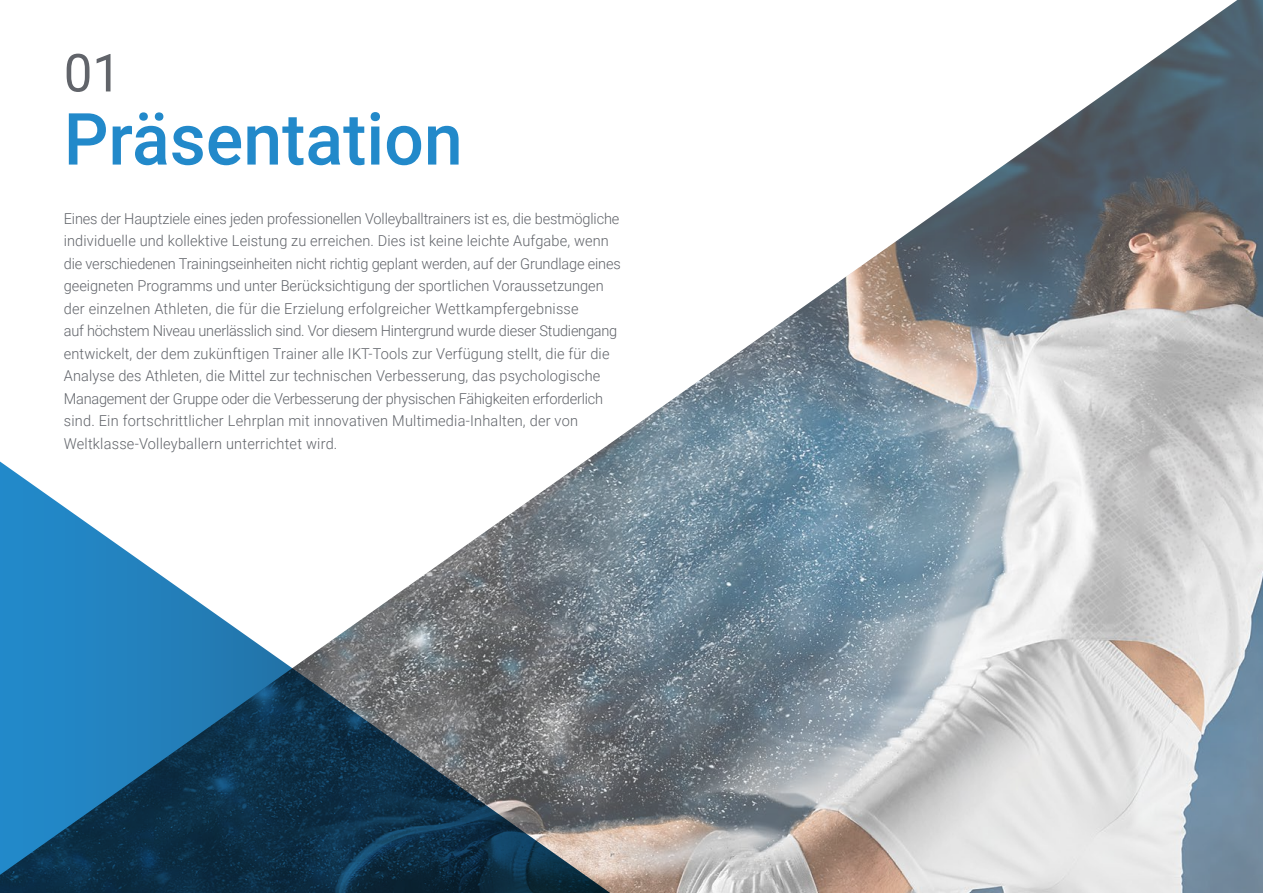
<style>
.page{position:relative;width:1263px;height:893px;background:#fff}
.page>*{position:absolute;margin:0;border:0;box-sizing:border-box;transform-origin:0 0}
.t1{font:500 72px "Roboto";color:#2289ca}
.t2{font:52.5px "Roboto";color:#61646a}
.t3{font:300 15px/22.5px "Roboto";color:#61646a}
</style>
<div class="page">
<img style="left:607px;top:0;width:656px;height:893px">
<svg style="left:0;top:446px;width:640px;height:447px"></svg>
<h2 class="t2" style="left:64px;top:36px;width:59px">01</h2>
<h1 class="t1" style="left:64px;top:89px;width:400px">Präsentation</h1>
<p class="t3" style="left:64px;top:207px;width:559px">Eines der Hauptziele eines jeden professionellen Volleyballtrainers ist es, die bestmögliche individuelle und kollektive Leistung zu erreichen. Dies ist keine leichte Aufgabe, wenn die verschiedenen Trainingseinheiten nicht richtig geplant werden, auf der Grundlage eines geeigneten Programms und unter Berücksichtigung der sportlichen Voraussetzungen der einzelnen Athleten, die für die Erzielung erfolgreicher Wettkampfergebnisse<br>auf höchstem Niveau unerlässlich sind. Vor diesem Hintergrund wurde dieser Studiengang entwickelt, der dem zukünftigen Trainer alle IKT-Tools zur Verfügung stellt, die für die Analyse des Athleten, die Mittel zur technischen Verbesserung, das psychologische Management der Gruppe oder die Verbesserung der physischen Fähigkeiten erforderlich sind. Ein fortschrittlicher Lehrplan mit innovativen Multimedia-Inhalten, der von Weltklasse-Volleyballern unterrichtet wird.</p>
</div>
